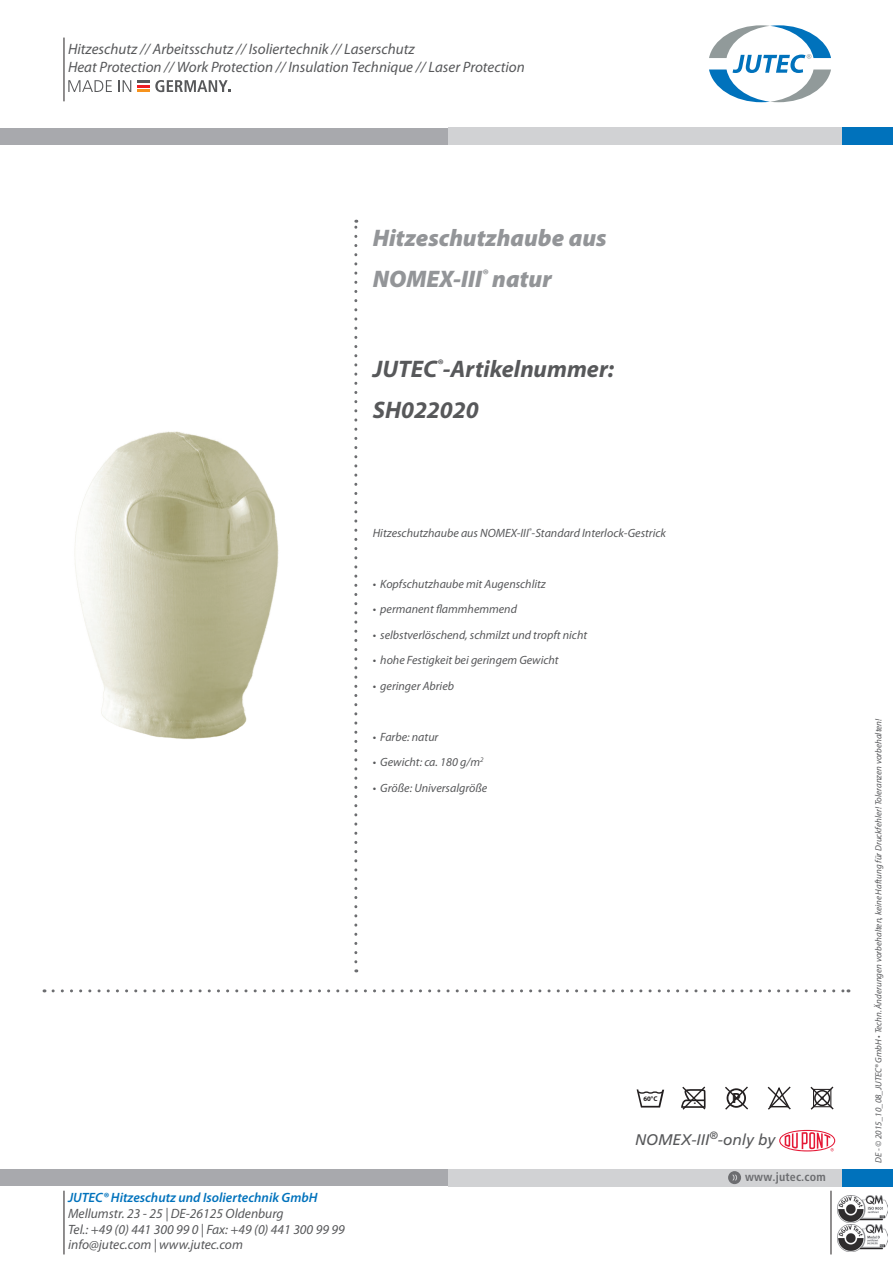
<style>
.page{position:relative;width:893px;height:1263px;background:#fff}
.page>*{position:absolute;margin:0;border:0;box-sizing:border-box;transform-origin:0 0}
.t1{font:italic 900 24px/40.8px "Myriad Pro";color:#939598}
.t2{font:italic 700 24px/40.8px "Myriad Pro";color:#57585a}
.t3{font:italic 15.45px "Frutiger";color:#57585a}
.t4{font:italic 15px/18px "Myriad Pro";color:#57585a}
.t5{font:700 14.7px "Myriad";color:#231f20}
.t6{font:italic 13.5px/15.8px "Myriad Pro";color:#57585a}
.t7{font:italic 600 13.5px "Myriad Pro";color:#0072bc}
.t8{font:italic 12px "Myriad Pro";color:#57585a}
.t9{font:700 condensed 12px "Frutiger";letter-spacing:.015em;color:#6c6d70}
.t10{font:italic 9px "Myriad Pro";color:#57585a}
.t11{font:8.1px "Myriad";color:#231f20}
.t12{font:700 6.9px "Myriad";color:#231f20}
</style>
<div class="page">
<div style="left:0;top:128px;width:893px;height:17px;background:#a8a9ad"></div>
<div style="left:448px;top:128px;width:403px;height:17px;background:#d1d2d4"></div>
<div style="left:843px;top:128px;width:50px;height:17px;background:#0072bc"></div>
<svg style="left:709px;top:25px;width:122px;height:77px"></svg>
<hr style="left:64px;top:1191px;width:1px;height:63px;background:#231f20">
<hr style="left:64px;top:38px;width:1px;height:63px;background:#231f20">
<svg style="left:68px;top:80px;width:44px;height:12px"></svg>
<svg style="left:119px;top:80px;width:12px;height:12px"></svg>
<svg style="left:138px;top:80px;width:93px;height:12px"></svg>
<div style="left:0;top:1169px;width:893px;height:17px;background:#a8a9ad"></div>
<div style="left:448px;top:1169px;width:403px;height:17px;background:#d1d2d4"></div>
<div style="left:843px;top:1169px;width:50px;height:17px;background:#0072bc"></div>
<svg style="left:728px;top:1171px;width:13px;height:13px"></svg>
<img style="left:837px;top:1195px;width:50px;height:27px">
<img style="left:837px;top:1224px;width:50px;height:27px">
<hr style="left:831px;top:1191px;width:1px;height:63px;background:#231f20">
<img style="left:74px;top:431px;width:205px;height:308px">
<svg style="left:53px;top:989px;width:796px;height:3px"></svg>
<svg style="left:354px;top:220px;width:3px;height:742px"></svg>
<svg style="left:779px;top:1130px;width:56px;height:21px"></svg>
<svg style="left:637px;top:1089px;width:27px;height:18px"></svg>
<svg style="left:768px;top:1086px;width:23px;height:24px"></svg>
<svg style="left:725px;top:1086px;width:23px;height:24px"></svg>
<svg style="left:681px;top:1086px;width:24px;height:24px"></svg>
<svg style="left:810px;top:1086px;width:24px;height:24px"></svg>
<p class="t4" style="left:68px;top:40px;width:458px">Hitzeschutz // Arbeitsschutz // Isoliertechnik // Laserschutz<br>Heat Protection // Work Protection // Insulation Technique // Laser Protection</p>
<h1 class="t1" style="left:373px;top:217px;width:235px">Hitzeschutzhaube aus<br>NOMEX-III<sup>®</sup> natur</h1>
<h1 class="t2" style="left:373px;top:349px;width:243px">JUTEC<sup>®</sup>-Artikelnummer:<br>SH022020</h1>
<p class="t8" style="left:373px;top:526px;width:295px">Hitzeschutzhaube aus NOMEX-III<sup>®</sup>-Standard Interlock-Gestrick</p>
<p class="t8" style="left:373px;top:577px;width:175px">• Kopfschutzhaube mit Augenschlitz</p>
<p class="t8" style="left:373px;top:603px;width:146px">• permanent flammhemmend</p>
<p class="t8" style="left:373px;top:628px;width:216px">• selbstverlöschend, schmilzt und tropft nicht</p>
<p class="t8" style="left:373px;top:654px;width:187px">• hohe Festigkeit bei geringem Gewicht</p>
<p class="t8" style="left:373px;top:679px;width:83px">• geringer Abrieb</p>
<p class="t8" style="left:373px;top:730px;width:67px">• Farbe: natur</p>
<p class="t8" style="left:373px;top:756px;width:112px">• Gewicht: ca. 180 g/m<sup>2</sup></p>
<p class="t8" style="left:373px;top:781px;width:116px">• Größe: Universalgröße</p>
<p class="t7" style="left:68px;top:1190px;width:251px">JUTEC® Hitzeschutz und Isoliertechnik GmbH</p>
<p class="t6" style="left:68px;top:1206px;width:278px">Mellumstr. 23 - 25 | DE-26125 Oldenburg<br>Tel.: +49 (0) 441 300 99 0 | Fax: +49 (0) 441 300 99 99 info@jutec.com | www.jutec.com</p>
<p class="t12" style="left:643px;top:1095px;width:16px">60°C</p>
<p class="t11" style="left:694px;top:1099px;width:4px">•</p>
<p class="t5" style="left:732px;top:1091px;width:10px">P</p>
<p class="t3" style="left:635px;top:1130px;width:142px">NOMEX-III<sup>®</sup>-only by</p>
<p class="t9" style="left:745px;top:1170px;width:82px">www.jutec.com</p>
<p class="t10" style="left:874px;top:1163px;width:446px;rotate:-90deg">DE - © 2015_10_08_JUTEC® GmbH • Techn. Änderungen vorbehalten, keine Haftung für Druckfehler! Toleranzen vorbehalten!</p>
</div>
